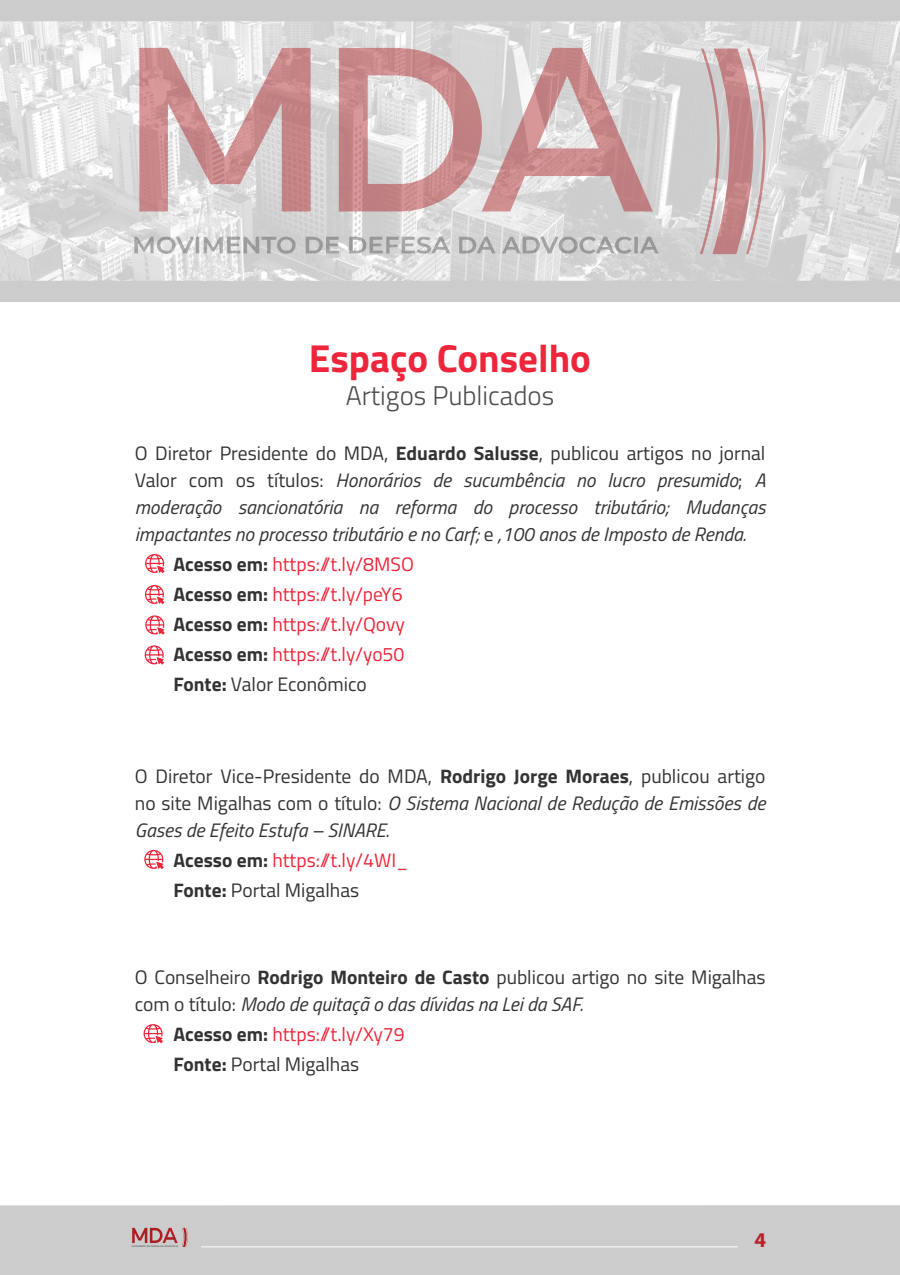
<style>
.page{position:relative;width:900px;height:1275px;background:#fff}
.page>*{position:absolute;margin:0;border:0;box-sizing:border-box;transform-origin:0 0}
.t1{font:700 39px "Titillium Web";color:#ee263b}
.t2{font:300 27px "Titillium Web";color:#4d4d4d}
.t3{font:700 21px "Myriad Pro";color:#b52327}
.t4{font:19.5px/27px "Titillium Web";color:#333;text-align:justify}
.t5{font:italic 19.5px/27px "Titillium Web";color:#333;text-align:justify}
.t6{font:19.5px/30px "Titillium Web";color:#ee263b}
.s1{font-style:normal}
.s2{font-weight:700;font-style:normal}
.s3{font-weight:700;color:#333}
.s4{color:#333}
.s5{font-weight:700}
.s6{font-style:italic}
</style>
<div class="page">
<svg style="left:145px;top:554px;width:20px;height:20px"></svg>
<svg style="left:144px;top:584px;width:21px;height:21px"></svg>
<svg style="left:145px;top:615px;width:20px;height:20px"></svg>
<svg style="left:144px;top:645px;width:20px;height:20px"></svg>
<div style="left:0;top:1205px;width:900px;height:70px;background:#ccc"></div>
<hr style="left:201px;top:1246px;width:537px;height:1px;background:#fff">
<svg style="left:132px;top:1228px;width:56px;height:19px"></svg>
<img style="left:0;top:21px;width:900px;height:260px">
<svg style="left:139px;top:48px;width:172px;height:163px;background:#d3b1b2"></svg>
<svg style="left:339px;top:48px;width:314px;height:163px;background:#d3b6b7"></svg>
<svg style="left:700px;top:49px;width:66px;height:205px;background:#cdb1b2"></svg>
<svg style="left:306px;top:237px;width:34px;height:17px"></svg>
<svg style="left:459px;top:237px;width:37px;height:17px"></svg>
<svg style="left:349px;top:236px;width:101px;height:18px;background:#c3c3c3"></svg>
<svg style="left:502px;top:234px;width:157px;height:20px;background:#c2c2c2"></svg>
<svg style="left:134px;top:236px;width:164px;height:18px;background:#c5c5c5"></svg>
<div style="left:0;top:0;width:900px;height:21px;background:#ccc"></div>
<div style="left:0;top:281px;width:900px;height:21px;background:#ccc"></div>
<svg style="left:144px;top:849px;width:20px;height:20px"></svg>
<svg style="left:143px;top:1024px;width:20px;height:20px"></svg>
<h1 class="t1" style="left:309px;top:329px;width:284px">Espaço Conselho</h1>
<h2 class="t2" style="left:346px;top:376px;width:210px">Artigos Publicados</h2>
<p class="t5" style="left:135px;top:439px;width:632px"><span class="s1">O Diretor Presidente do MDA,</span> <span class="s2">Eduardo Salusse</span><span class="s1">, publicou artigos no jornal Valor com os títulos:</span> Honorários de sucumbência no lucro presumido<span class="s1">;</span> A moderação sancionatória na reforma do processo tributário; Mudanças impactantes no processo tributário e no Carf; <span class="s1">e</span> ,100 anos de Imposto de Renda.</p>
<p class="t6" style="left:173px;top:548px;width:242px"><span class="s3">Acesso em:</span> https://t.ly/8MSO<br><span class="s3">Acesso em:</span> https://t.ly/peY6<br><span class="s3">Acesso em:</span> https://t.ly/Qovy<br><span class="s3">Acesso em:</span> https://t.ly/yo50<br><span class="s3">Fonte:</span> <span class="s4">Valor Econômico</span></p>
<p class="t4" style="left:135px;top:762px;width:632px">O Diretor Vice-Presidente do MDA, <span class="s5">Rodrigo Jorge Moraes</span>, publicou artigo no site Migalhas com o título: <span class="s6">O Sistema Nacional de Redução de Emissões de Gases de Efeito Estufa – SINARE.</span></p>
<p class="t6" style="left:173px;top:844px;width:237px"><span class="s3">Acesso em:</span> https://t.ly/4WI_<br><span class="s3">Fonte:</span> <span class="s4">Portal Migalhas</span></p>
<p class="t4" style="left:135px;top:963px;width:632px">O Conselheiro <span class="s5">Rodrigo Monteiro de Casto</span> publicou artigo no site Migalhas com o título: <span class="s6">Modo de quitaçã o das dívidas na Lei da SAF.</span></p>
<p class="t6" style="left:173px;top:1018px;width:233px"><span class="s3">Acesso em:</span> https://t.ly/Xy79<br><span class="s3">Fonte:</span> <span class="s4">Portal Migalhas</span></p>
<p class="t3" style="left:754px;top:1226px;width:13px">4</p>
</div>
